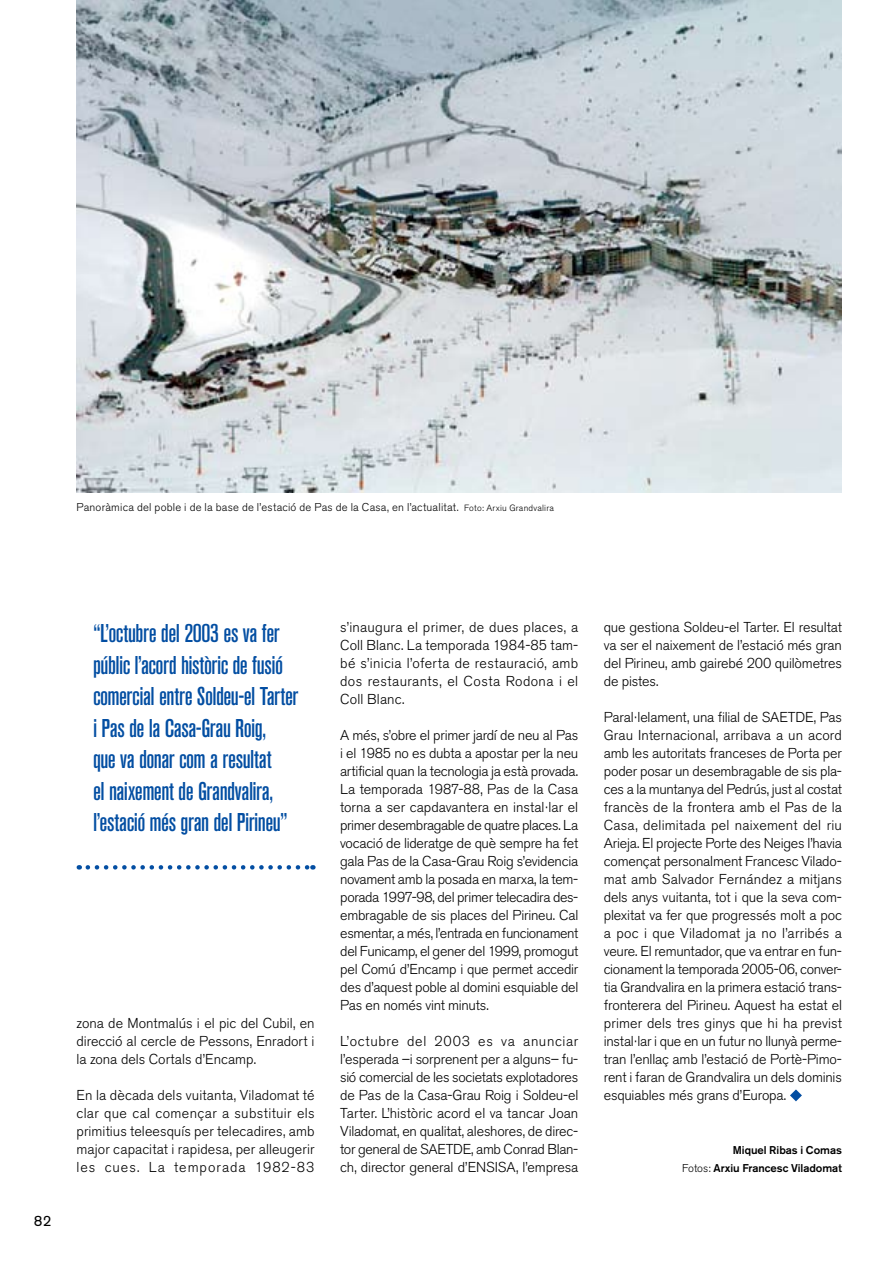
<style>
.page{position:relative;width:893px;height:1263px;background:#fff}
.page>*{position:absolute;margin:0;border:0;box-sizing:border-box;transform-origin:0 0}
.t1{font:500 condensed 25.5px/31.5px "Akzidenz Grotesk BQ";letter-spacing:-.02em;color:#034ea2}
.t2{font:15px "Akzidenz Grotesk BQ";color:#000}
.t3{font:300 14.25px/18px "Akzidenz Grotesk BQ";letter-spacing:-.005em;color:#000;text-align:justify}
.t4{font:300 11.25px "Akzidenz Grotesk BQ";letter-spacing:.02em;color:#000}
.t5{font:500 11.25px/18px "Akzidenz Grotesk BQ";color:#000;text-align:right}
.s1{font-size:9px}
.s2{font-weight:300}
</style>
<div class="page">
<svg style="left:790px;top:1089px;width:12px;height:12px"></svg>
<svg style="left:88px;top:865px;width:225px;height:4px"></svg>
<img style="left:77px;top:0;width:765px;height:493px">
<p class="t4" style="left:77px;top:500px;width:479px">Panoràmica del poble i de la base de l’estació de Pas de la Casa, en l’actualitat. <span class="s1">Foto: Arxiu Grandvalira</span></p>
<p class="t2" style="left:34px;top:1212px;width:19px">82</p>
<h1 class="t1" style="left:93px;top:618px;width:207px">“L’octubre del 2003 es va fer públic l’acord històric de fusió comercial entre Soldeu-el Tarter i Pas de la Casa-Grau Roig,<br>que va donar com a resultat<br>el naixement de Grandvalira, l’estació més gran del Pirineu”</h1>
<p class="t3" style="left:76px;top:1014px;width:240px">zona de Montmalús i el pic del Cubil, en direcció al cercle de Pessons, Enradort i la zona dels Cortals d’Encamp.</p>
<p class="t3" style="left:76px;top:1086px;width:240px">En la dècada dels vuitanta, Viladomat té clar que cal començar a substituir els primitius teleesquís per telecadires, amb major capacitat i rapidesa, per alleugerir les cues. La temporada 1982-83</p>
<p class="t3" style="left:340px;top:618px;width:240px">s’inaugura el primer, de dues places, a Coll Blanc. La temporada 1984-85 tam&shy;bé s’inicia l’oferta de restauració, amb dos restaurants, el Costa Rodona i el Coll Blanc.</p>
<p class="t3" style="left:340px;top:726px;width:240px">A més, s’obre el primer jardí de neu al Pas i el 1985 no es dubta a apostar per la neu artificial quan la tecnologia ja està provada.<br>La temporada 1987-88, Pas de la Casa torna a ser capdavantera en instal·lar el primer desembragable de quatre places. La vocació de lideratge de què sempre ha fet gala Pas de la Casa-Grau Roig s’evidencia novament amb la posada en marxa, la tem&shy;porada 1997-98, del primer telecadira des&shy;embragable de sis places del Pirineu. Cal esmentar, a més, l’entrada en funcionament del Funicamp, el gener del 1999, promogut pel Comú d’Encamp i que permet accedir des d’aquest poble al domini esquiable del Pas en només vint minuts.</p>
<p class="t3" style="left:340px;top:1032px;width:240px">L’octubre del 2003 es va anunciar l’esperada –i sorprenent per a alguns– fu&shy;sió comercial de les societats explotadores de Pas de la Casa-Grau Roig i Soldeu-el Tarter. L’històric acord el va tancar Joan Viladomat, en qualitat, aleshores, de direc&shy;tor general de SAETDE, amb Conrad Blan&shy;ch, director general d’ENSISA, l’empresa</p>
<p class="t3" style="left:604px;top:618px;width:240px">que gestiona Soldeu-el Tarter. El resultat va ser el naixement de l’estació més gran del Pirineu, amb gairebé 200 quilòmetres de pistes.</p>
<p class="t3" style="left:604px;top:708px;width:240px">Paral·lelament, una filial de SAETDE, Pas Grau Internacional, arribava a un acord amb les autoritats franceses de Porta per poder posar un desembragable de sis pla&shy;ces a la muntanya del Pedrús, just al costat francès de la frontera amb el Pas de la Casa, delimitada pel naixement del riu Arieja. El projecte Porte des Neiges l’havia començat personalment Francesc Vilado&shy;mat amb Salvador Fernández a mitjans dels anys vuitanta, tot i que la seva com&shy;plexitat va fer que progressés molt a poc a poc i que Viladomat ja no l’arribés a veure. El remuntador, que va entrar en fun&shy;cionament la temporada 2005-06, conver&shy;tia Grandvalira en la primera estació trans&shy;fronterera del Pirineu. Aquest ha estat el primer dels tres ginys que hi ha previst instal·lar i que en un futur no llunyà perme&shy;tran l’enllaç amb l’estació de Portè-Pimo&shy;rent i faran de Grandvalira un dels dominis esquiables més grans d’Europa.</p>
<p class="t5" style="left:682px;top:1141px;width:161px">Miquel Ribas i Comas<br><span class="s2">Fotos:</span> Arxiu Francesc Viladomat</p>
</div>
